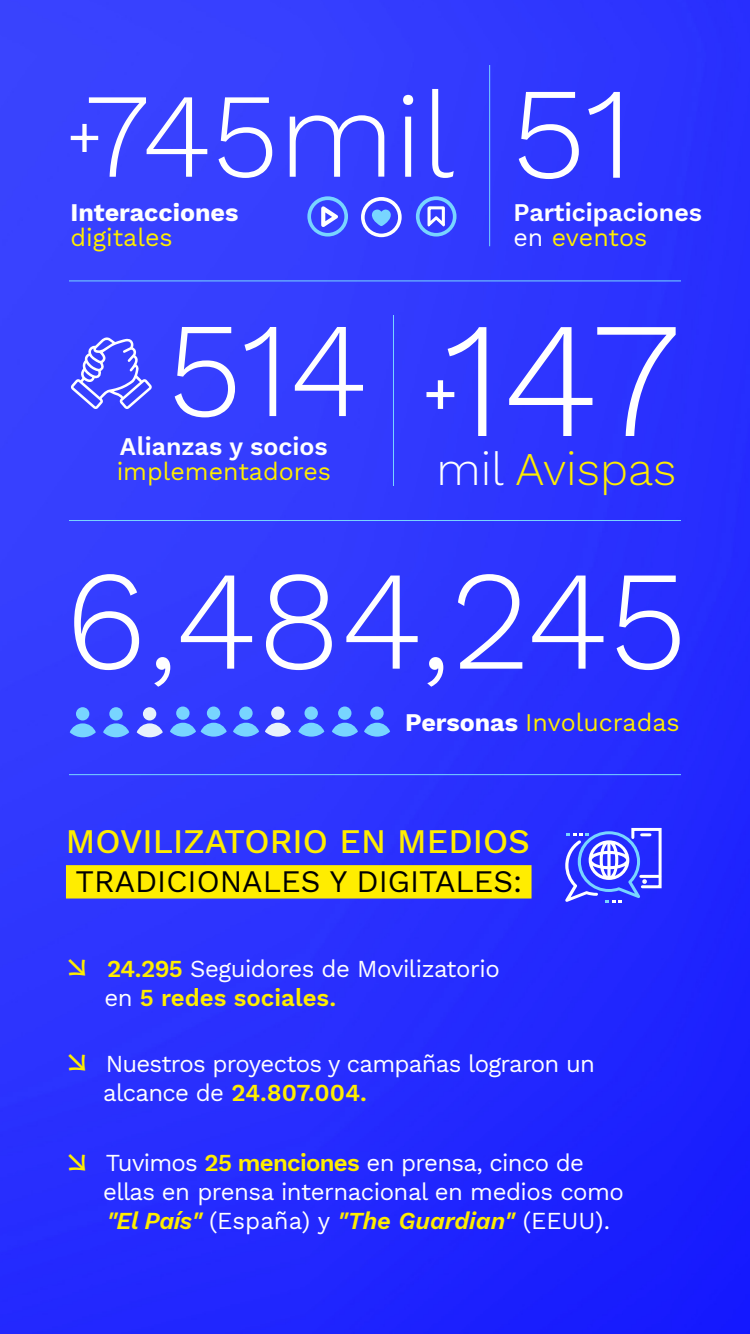
<style>
.page{position:relative;width:750px;height:1334px;background:#fff}
.page>*{position:absolute;margin:0;border:0;box-sizing:border-box;transform-origin:0 0}
.t1{font:300 165px "Work Sans";color:#fff}
.t2{font:300 141.1px "Work Sans";color:#fff}
.t3{font:300 135px "Work Sans";color:#fff}
.t4{font:300 120.2px "Work Sans";color:#fff}
.t5{font:500 56.6px "Work Sans";color:#fff}
.t6{font:56.6px "Work Sans";color:#fff}
.t7{font:300 46.1px "Work Sans";color:#ffed00}
.t8{font:500 33.9px "Work Sans";color:#ffed00}
.t9{font:33px "Work Sans";color:#ffed00}
.t10{font:30.8px "Work Sans";color:#000}
.t11{font:25px "Work Sans";color:#ffed00}
.t12{font:600 25px/25px "Work Sans";color:#fff}
.t13{font:700 25px "Work Sans";color:#fff}
.t14{font:24px/29px "Work Sans";letter-spacing:-.03em;color:#fff}
.s1{font-size:130px}
.s2{font-weight:400}
.s3{font-weight:400;color:#ffed00}
.s4{color:#fff}
.s5{font-weight:700;color:#fff}
.s6{font-weight:600;color:#ffed00}
.s7{font-weight:600;font-style:italic;color:#ffed00}
</style>
<div class="page">
<img style="left:0;top:0;width:750px;height:1334px">
<div style="left:338px;top:707px;width:13px;height:13px;background:#78d5ff;border-radius:50%"></div>
<svg style="left:332px;top:723px;width:26px;height:14px"></svg>
<div style="left:305px;top:707px;width:13px;height:13px;background:#78d5ff;border-radius:50%"></div>
<svg style="left:298px;top:723px;width:26px;height:14px"></svg>
<div style="left:271px;top:707px;width:14px;height:13px;background:#e8f2fc;border-radius:50%"></div>
<svg style="left:265px;top:723px;width:26px;height:14px"></svg>
<div style="left:239px;top:707px;width:14px;height:13px;background:#78d5ff;border-radius:50%"></div>
<svg style="left:233px;top:723px;width:26px;height:14px"></svg>
<div style="left:207px;top:707px;width:13px;height:13px;background:#78d5ff;border-radius:50%"></div>
<div style="left:176px;top:707px;width:14px;height:13px;background:#78d5ff;border-radius:50%"></div>
<svg style="left:170px;top:723px;width:57px;height:14px"></svg>
<div style="left:143px;top:707px;width:13px;height:13px;background:#e8f2fc;border-radius:50%"></div>
<svg style="left:137px;top:723px;width:26px;height:14px"></svg>
<div style="left:109px;top:707px;width:14px;height:13px;background:#78d5ff;border-radius:50%"></div>
<svg style="left:103px;top:723px;width:26px;height:14px"></svg>
<div style="left:76px;top:707px;width:13px;height:13px;background:#78d5ff;border-radius:50%"></div>
<svg style="left:70px;top:723px;width:26px;height:14px"></svg>
<div style="left:370px;top:707px;width:14px;height:13px;background:#78d5ff;border-radius:50%"></div>
<svg style="left:364px;top:723px;width:26px;height:14px"></svg>
<hr style="left:393px;top:315px;width:1px;height:171px;background:#78d5ff">
<hr style="left:489px;top:65px;width:1px;height:181px;background:#78d5ff">
<svg style="left:307px;top:196px;width:41px;height:41px;background:#5b78fe"></svg>
<svg style="left:361px;top:197px;width:41px;height:40px"></svg>
<svg style="left:416px;top:196px;width:41px;height:41px;background:#5b77fe"></svg>
<hr style="left:69px;top:520px;width:612px;height:1px;background:#78d5ff">
<hr style="left:69px;top:280px;width:612px;height:1px;background:#78d5ff">
<hr style="left:69px;top:774px;width:612px;height:1px;background:#78d5ff">
<svg style="left:70px;top:337px;width:82px;height:73px;background:#5e66fe"></svg>
<div style="left:66px;top:865px;width:466px;height:34px;background:#ffed00"></div>
<svg style="left:565px;top:826px;width:98px;height:77px"></svg>
<hr style="left:641px;top:875px;width:19px;height:3px;background:#fff">
<h3 class="t4" style="left:85px;top:45px;width:549px">745mil <span class="s1">51</span></h3>
<p class="t12" style="left:513px;top:199px;width:190px">Participaciones <span class="s2">en</span> <span class="s3">eventos</span></p>
<h3 class="t6" style="left:67px;top:94px;width:36px">+</h3>
<p class="t13" style="left:70px;top:198px;width:170px">Interacciones</p>
<p class="t11" style="left:70px;top:218px;width:104px">digitales</p>
<h3 class="t3" style="left:167px;top:268px;width:202px">514</h3>
<p class="t12" style="left:120px;top:433px;width:209px">Alianzas y socios</p>
<p class="t11" style="left:117px;top:453px;width:216px">implementadores</p>
<h1 class="t1" style="left:444px;top:255px;width:237px">147</h1>
<h3 class="t7" style="left:437px;top:435px;width:241px"><span class="s4">mil</span> Avispas</h3>
<h3 class="t5" style="left:423px;top:360px;width:36px">+</h3>
<h2 class="t2" style="left:65px;top:513px;width:624px">6,484,245</h2>
<p class="t11" style="left:405px;top:703px;width:276px"><span class="s5">Personas</span> Involucradas</p>
<h3 class="t8" style="left:66px;top:822px;width:466px">MOVILIZATORIO EN MEDIOS</h3>
<p class="t10" style="left:76px;top:858px;width:448px">TRADICIONALES Y DIGITALES:</p>
<h3 class="t9" style="left:64px;top:942px;width:26px">↘</h3>
<h3 class="t9" style="left:64px;top:1038px;width:26px">↘</h3>
<p class="t14" style="left:104px;top:953px;width:397px"><span class="s6">24.295</span> Seguidores de Movilizatorio en <span class="s6">5 redes sociales.</span></p>
<p class="t14" style="left:103px;top:1048px;width:493px">Nuestros proyectos y campañas lograron un alcance de <span class="s6">24.807.004.</span></p>
<h3 class="t9" style="left:64px;top:1138px;width:26px">↘</h3>
<p class="t14" style="left:103px;top:1147px;width:522px">Tuvimos <span class="s6">25 menciones</span> en prensa, cinco de ellas en prensa internacional en medios como <span class="s7">"El País"</span> (España) y <span class="s7">"The Guardian"</span> (EEUU).</p>
</div>
